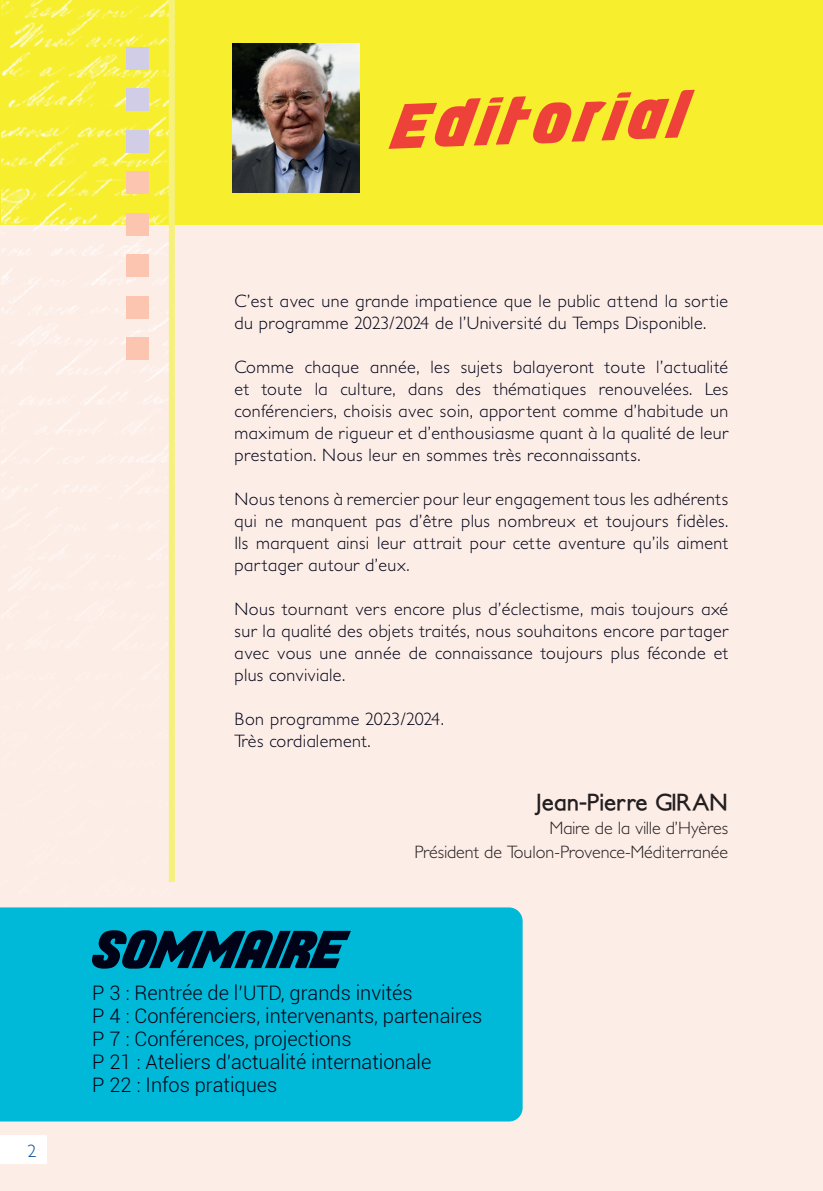
<style>
.page{position:relative;width:823px;height:1191px;background:#fff}
.page>*{position:absolute;margin:0;border:0;box-sizing:border-box;transform-origin:0 0}
.t1{font:60px "Longhaul";color:#ee2e3c}
.t2{font:50.6px "Longhaul";color:#000317}
.t3{font:700 23px "Petita";color:#231f20}
.t4{font:300 20px/23px "Roboto";color:#000317}
.t5{font:300 18px/22px "Petita";letter-spacing:.025em;color:#000317;text-align:justify}
.t6{font:300 18px/24px "Petita";color:#231f20;text-align:right}
.t7{font:300 18px "Petita";color:#0a4b95}
</style>
<div class="page">
<hr style="left:822px;top:0;width:1px;height:1191px;background:#fbc5b0">
<div style="left:0;top:0;width:822px;height:1191px;background:#fdede7"></div>
<div style="left:0;top:1135px;width:46px;height:29px;background:#fff"></div>
<div style="left:0;top:0;width:822px;height:224px;background:#f7ef2e"></div>
<img style="left:2px;top:0;width:167px;height:882px">
<div style="left:126px;top:47px;width:23px;height:22px;background:#d1cde6"></div>
<div style="left:126px;top:213px;width:23px;height:22px;background:#fbc5b0"></div>
<div style="left:126px;top:130px;width:23px;height:23px;background:#d1cde6"></div>
<div style="left:126px;top:296px;width:23px;height:23px;background:#fbc5b0"></div>
<div style="left:126px;top:88px;width:23px;height:23px;background:#d1cde6"></div>
<div style="left:126px;top:254px;width:23px;height:22px;background:#fbc5b0"></div>
<div style="left:126px;top:171px;width:23px;height:23px;background:#fbc5b0"></div>
<div style="left:126px;top:337px;width:23px;height:23px;background:#fbc5b0"></div>
<div style="left:169px;top:0;width:6px;height:882px;background:#f6f17a"></div>
<img style="left:232px;top:44px;width:127px;height:149px">
<div style="left:0;top:907px;width:522px;height:214px;background:#00b9d8"></div>
<h1 class="t1" style="left:393px;top:95px;width:294px;rotate:-2deg">Editorial</h1>
<p class="t7" style="left:28px;top:1140px;width:10px">2</p>
<p class="t5" style="left:234px;top:291px;width:495px">C’est avec une grande impatience que le public attend la sortie du programme 2023/2024 de l’Université du Temps Disponible.</p>
<p class="t5" style="left:234px;top:357px;width:495px">Comme chaque année, les sujets balayeront toute l’actualité et toute la culture, dans des thématiques renouvelées. Les conférenciers, choisis avec soin, apportent comme d’habitude un maximum de rigueur et d’enthousiasme quant à la qualité de leur prestation. Nous leur en sommes très reconnaissants.</p>
<p class="t5" style="left:234px;top:489px;width:495px">Nous tenons à remercier pour leur engagement tous les adhérents qui ne manquent pas d’être plus nombreux et toujours fidèles.<br>Ils marquent ainsi leur attrait pour cette aventure qu’ils aiment partager autour d’eux.</p>
<p class="t5" style="left:234px;top:598px;width:495px">Nous tournant vers encore plus d’éclectisme, mais toujours axé sur la qualité des objets traités, nous souhaitons encore partager avec vous une année de connaissance toujours plus féconde et plus conviviale.</p>
<p class="t5" style="left:234px;top:708px;width:211px">Bon programme 2023/2024.<br>Très cordialement.</p>
<h2 class="t2" style="left:94px;top:923px;width:253px">SOMMAIRE</h2>
<p class="t3" style="left:536px;top:788px;width:193px">Jean-Pierre GIRAN</p>
<p class="t6" style="left:414px;top:817px;width:315px">Maire de la ville d’Hyères<br>Président de Toulon-Provence-Méditerranée</p>
<p class="t4" style="left:92px;top:981px;width:391px">P 3 : Rentrée de l’UTD, grands invités<br>P 4 : Conférenciers, intervenants, partenaires P 7 : Conférences, projections<br>P 21 : Ateliers d’actualité internationale<br>P 22 : Infos pratiques</p>
</div>
